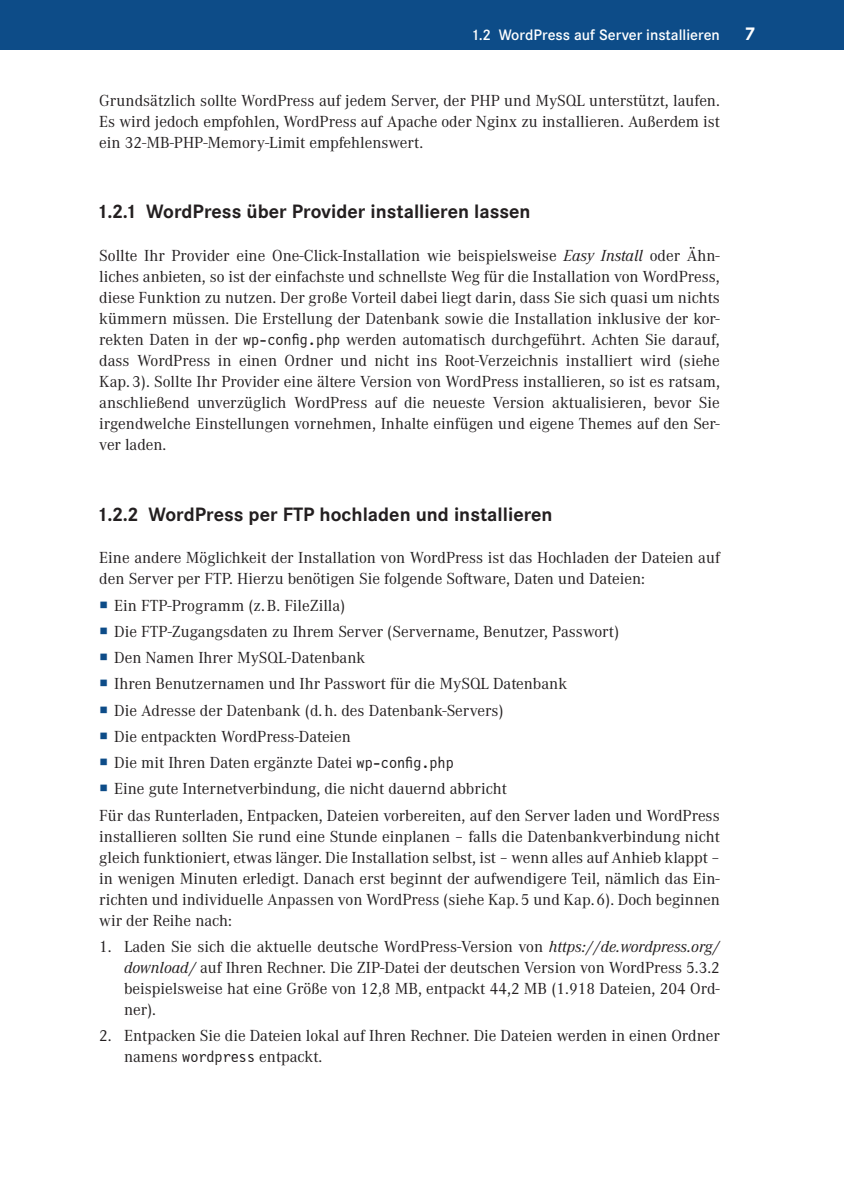
<style>
.page{position:relative;width:844px;height:1191px;background:#fff}
.page>*{position:absolute;margin:0;border:0;box-sizing:border-box;transform-origin:0 0}
.t1{font:700 20.12px "Corporate S Pro";color:#231f20}
.t2{font:700 19.25px "Corporate S Pro";color:#fff}
.t3{font:16.62px/21px "Corporate A Pro";color:#231f20;text-align:justify}
.t4{font:600 15.75px "Corporate S Pro";color:#fff}
.s1{font-style:italic}
.s2{font-family:"Letter Gothic 12 Pitch BT";font-size:16.1px}
</style>
<div class="page">
<div style="left:0;top:0;width:843px;height:50px;background:#0d4c88"></div>
<p class="t4" style="left:473px;top:23px;width:248px">1.2 WordPress auf Server installieren</p>
<p class="t2" style="left:744px;top:18px;width:11px">7</p>
<p class="t3" style="left:99px;top:89px;width:622px">Grundsätzlich sollte WordPress auf jedem Server, der PHP und MySQL unterstützt, laufen.<br>Es wird jedoch empfohlen, WordPress auf Apache oder Nginx zu installieren. Außerdem ist ein 32-MB-PHP-Memory-Limit empfehlenswert.</p>
<p class="t1" style="left:99px;top:196px;width:433px">1.2.1 WordPress über Provider installieren lassen</p>
<p class="t3" style="left:99px;top:244px;width:622px">Sollte Ihr Provider eine One-Click-Installation wie beispielsweise <span class="s1">Easy Install</span> oder Ähn&shy;liches anbieten, so ist der einfachste und schnellste Weg für die Installation von WordPress, diese Funktion zu nutzen. Der große Vorteil dabei liegt darin, dass Sie sich quasi um nichts kümmern müssen. Die Erstellung der Datenbank sowie die Installation inklusive der kor&shy;rekten Daten in der <span class="s2">wp-config.php</span> werden automatisch durchgeführt. Achten Sie darauf, dass WordPress in einen Ordner und nicht ins Root-Verzeichnis installiert wird (siehe Kap. 3). Sollte Ihr Provider eine ältere Version von WordPress installieren, so ist es ratsam, anschließend unverzüglich WordPress auf die neueste Version aktualisieren, bevor Sie irgendwelche Einstellungen vornehmen, Inhalte einfügen und eigene Themes auf den Ser&shy;ver laden.</p>
<p class="t1" style="left:99px;top:498px;width:455px">1.2.2 WordPress per FTP hochladen und installieren</p>
<p class="t3" style="left:99px;top:546px;width:622px">Eine andere Möglichkeit der Installation von WordPress ist das Hochladen der Dateien auf den Server per FTP. Hierzu benötigen Sie folgende Software, Daten und Dateien:</p>
<p class="t3" style="left:114px;top:594px;width:232px">Ein FTP-Programm (z. B. FileZilla)</p>
<p class="t3" style="left:114px;top:620px;width:506px">Die FTP-Zugangsdaten zu Ihrem Server (Servername, Benutzer, Passwort)</p>
<p class="t3" style="left:114px;top:646px;width:253px">Den Namen Ihrer MySQL-Datenbank</p>
<p class="t3" style="left:114px;top:672px;width:454px">Ihren Benutzernamen und Ihr Passwort für die MySQL Datenbank</p>
<p class="t3" style="left:114px;top:699px;width:391px">Die Adresse der Datenbank (d. h. des Datenbank-Servers)</p>
<p class="t3" style="left:114px;top:725px;width:238px">Die entpackten WordPress-Dateien</p>
<p class="t3" style="left:114px;top:751px;width:341px">Die mit Ihren Daten ergänzte Datei <span class="s2">wp-config.php</span></p>
<p class="t3" style="left:114px;top:777px;width:394px">Eine gute Internetverbindung, die nicht dauernd abbricht</p>
<p class="t3" style="left:99px;top:804px;width:622px">Für das Runterladen, Entpacken, Dateien vorbereiten, auf den Server laden und WordPress</p>
<p class="t3" style="left:99px;top:825px;width:622px">installieren sollten Sie rund eine Stunde einplanen – falls die Datenbankverbindung nicht gleich funktioniert, etwas länger. Die Installation selbst, ist – wenn alles auf Anhieb klappt – in wenigen Minuten erledigt. Danach erst beginnt der aufwendigere Teil, nämlich das Ein&shy;richten und individuelle Anpassen von WordPress (siehe Kap. 5 und Kap. 6). Doch beginnen wir der Reihe nach:</p>
<p class="t3" style="left:124px;top:935px;width:597px;text-indent:-25px">1. Laden Sie sich die aktuelle deutsche WordPress-Version von <span class="s1">https://de.wordpress.org/ download/</span> auf Ihren Rechner. Die ZIP-Datei der deutschen Version von WordPress 5.3.2 beispielsweise hat eine Größe von 12,8 MB, entpackt 44,2 MB (1.918 Dateien, 204 Ord&shy;ner).</p>
<p class="t3" style="left:124px;top:1024px;width:597px;text-indent:-25px">2. Entpacken Sie die Dateien lokal auf Ihren Rechner. Die Dateien werden in einen Ordner namens <span class="s2">wordpress</span> entpackt.</p>
</div>
